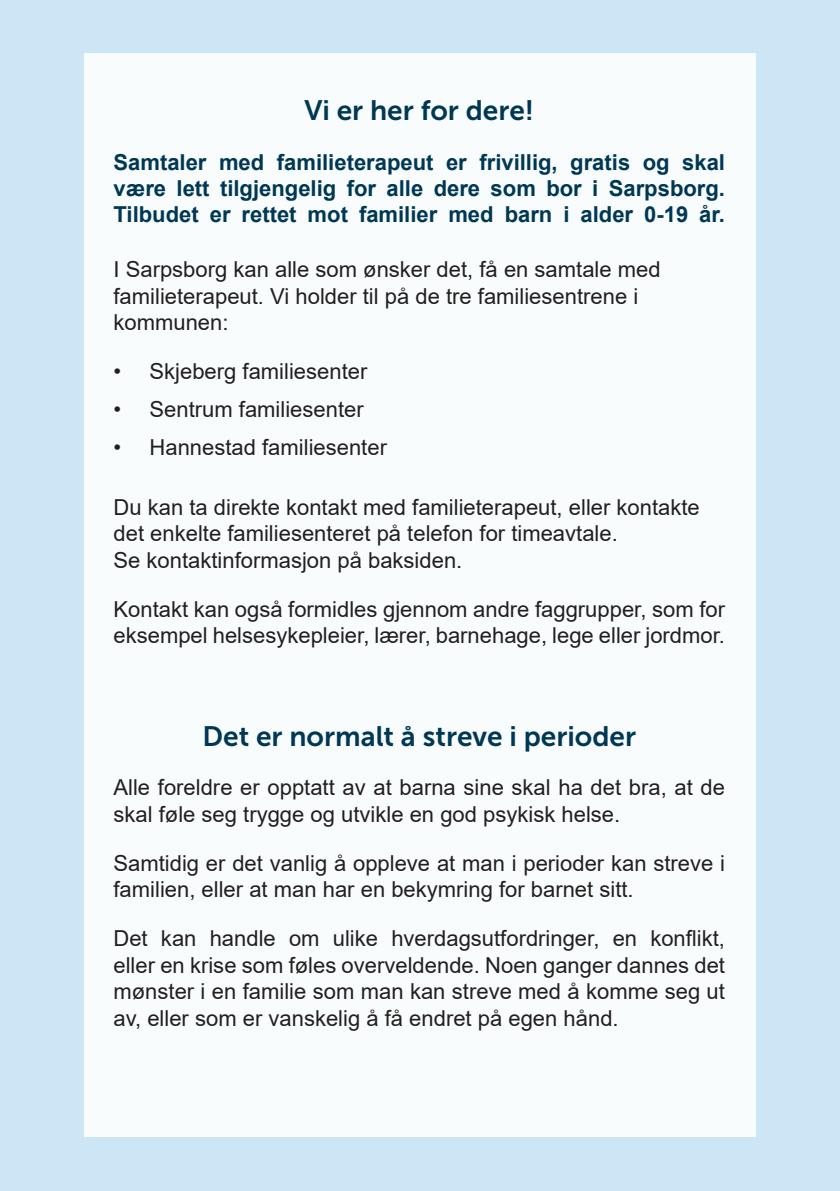
<style>
.page{position:relative;width:840px;height:1191px;background:#fff}
.page>*{position:absolute;margin:0;border:0;box-sizing:border-box;transform-origin:0 0}
.t1{font:28px "Museo Sans 700";color:#003854}
.t2{font:22px/26.4px "Arial";color:#231f20}
.t3{font:700 22px/26.4px "Arial";color:#003854;text-align:justify}
</style>
<div class="page">
<div style="left:0;top:0;width:789px;height:1191px;background:#cce6f5"></div>
<div style="left:84px;top:54px;width:671px;height:1083px;background:#fff"></div>
<div style="left:789px;top:0;width:50px;height:1191px;background:#cce6f5"></div>
<p class="t1" style="left:304px;top:95px;width:231px">Vi er her for dere!</p>
<p class="t3" style="left:113px;top:149px;width:612px">Samtaler med familieterapeut er frivillig, gratis og skal være lett tilgjengelig for alle dere som bor i Sarpsborg.<br>Tilbudet er rettet mot familier med barn i alder 0-19 år.</p>
<p class="t2" style="left:113px;top:256px;width:548px">I Sarpsborg kan alle som ønsker det, få en samtale med familieterapeut. Vi holder til på de tre familiesentrene i kommunen:</p>
<p class="t2" style="left:113px;top:358px;width:255px">• Skjeberg familiesenter</p>
<p class="t2" style="left:113px;top:396px;width:251px">• Sentrum familiesenter</p>
<p class="t2" style="left:113px;top:433px;width:275px">• Hannestad familiesenter</p>
<p class="t2" style="left:113px;top:494px;width:587px">Du kan ta direkte kontakt med familieterapeut, eller kontakte det enkelte familiesenteret på telefon for timeavtale.<br>Se kontaktinformasjon på baksiden.</p>
<p class="t2" style="left:113px;top:596px;width:612px">Kontakt kan også formidles gjennom andre faggrupper, som for eksempel helsesykepleier, lærer, barnehage, lege eller jordmor.</p>
<p class="t1" style="left:202px;top:721px;width:435px">Det er normalt å streve i perioder</p>
<p class="t2" style="left:113px;top:774px;width:612px">Alle foreldre er opptatt av at barna sine skal ha det bra, at de skal føle seg trygge og utvikle en god psykisk helse.</p>
<p class="t2" style="left:113px;top:850px;width:612px">Samtidig er det vanlig å oppleve at man i perioder kan streve i familien, eller at man har en bekymring for barnet sitt.</p>
<p class="t2" style="left:113px;top:925px;width:612px;text-align:justify">Det kan handle om ulike hverdagsutfordringer, en konflikt, eller en krise som føles overveldende. Noen ganger dannes det mønster i en familie som man kan streve med å komme seg ut av, eller som er vanskelig å få endret på egen hånd.</p>
</div>
